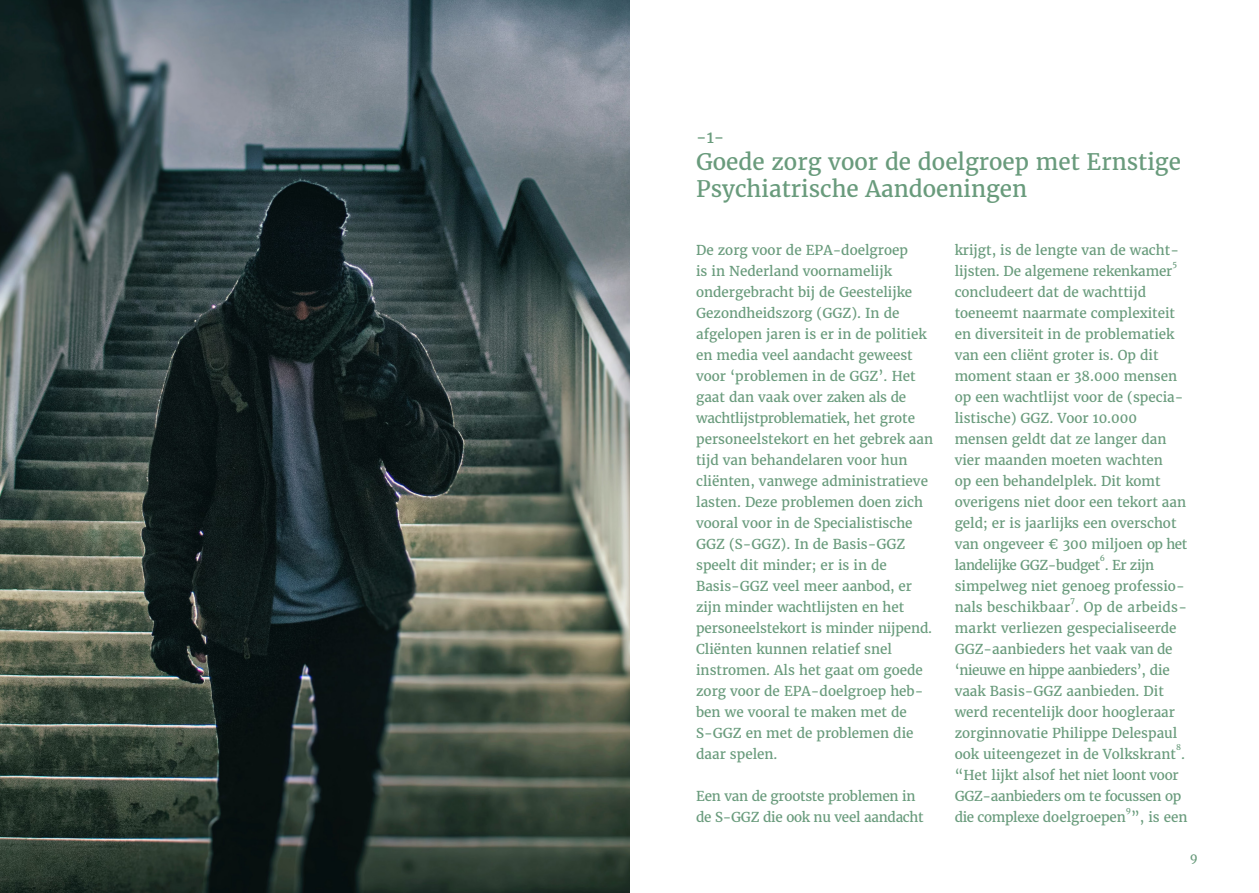
<style>
.page{position:relative;width:1259px;height:893px;background:#fff}
.page>*{position:absolute;margin:0;border:0;box-sizing:border-box;transform-origin:0 0}
.t1{font:22.5px/27px "Merriweather";color:#699b7c}
.t2{font:16.5px "Merriweather";color:#699b7c}
.t3{font:13.5px/21px "Merriweather";color:#699b7c}
.t4{font:13.5px/21px "Merriweather";letter-spacing:-.025em;color:#699b7c}
.t5{font:13.5px/21px "Merriweather";letter-spacing:-.02em;color:#699b7c}
.t6{font:12px "Merriweather";color:#699b7c}
.t7{font:7.8px "Merriweather";color:#699b7c}
</style>
<div class="page">
<img style="left:0;top:0;width:629px;height:893px">
<p class="t2" style="left:696px;top:126px;width:30px">-1-</p>
<p class="t1" style="left:696px;top:148px;width:486px">Goede zorg voor de doelgroep met Ernstige<br>Psychiatrische Aandoeningen</p>
<p class="t3" style="left:696px;top:239px;width:238px">De zorg voor de EPA-doelgroep<br>is in Nederland voornamelijk ondergebracht bij de Geestelijke<br>Gezondheidszorg (GGZ). In de afgelopen jaren is er in de politiek en media veel aandacht geweest voor ‘problemen in de GGZ’. Het gaat dan vaak over zaken als de wachtlijstproblematiek, het grote personeelstekort en het gebrek aan tijd van behandelaren voor hun cliënten, vanwege administratieve lasten. Deze problemen doen zich vooral voor in de Specialistische<br>GGZ (S-GGZ). In de Basis-GGZ speelt dit minder; er is in de<br>Basis-GGZ veel meer aanbod, er zijn minder wachtlijsten en het personeelstekort is minder nijpend.<br>Cliënten kunnen relatief snel instromen. Als het gaat om goede zorg voor de EPA-doelgroep heb&shy;ben we vooral te maken met de<br>S-GGZ en met de problemen die daar spelen.</p>
<p class="t5" style="left:696px;top:785px;width:229px">Een van de grootste problemen in de S-GGZ die ook nu veel aandacht</p>
<p class="t3" style="left:954px;top:239px;width:226px">krijgt, is de lengte van de wacht&shy;lijsten. De algemene rekenkamer</p>
<p class="t7" style="left:1172px;top:259px;width:6px">5</p>
<p class="t3" style="left:954px;top:281px;width:234px">concludeert dat de wachttijd toeneemt naarmate complexiteit en diversiteit in de problematiek van een cliënt groter is. Op dit moment staan er 38.000 mensen op een wachtlijst voor de (specia&shy;listische) GGZ. Voor 10.000 mensen geldt dat ze langer dan vier maanden moeten wachten<br>op een behandelplek. Dit komt overigens niet door een tekort aan geld; er is jaarlijks een overschot van ongeveer € 300 miljoen op het landelijke GGZ-budget . Er zijn</p>
<p class="t7" style="left:1100px;top:553px;width:7px">6</p>
<p class="t3" style="left:954px;top:575px;width:234px">simpelweg niet genoeg professio&shy;nals beschikbaar . Op de arbeids-</p>
<p class="t7" style="left:1070px;top:595px;width:6px">7</p>
<p class="t3" style="left:954px;top:617px;width:232px">markt verliezen gespecialiseerde GGZ-aanbieders het vaak van de ‘nieuwe en hippe aanbieders’, die vaak Basis-GGZ aanbieden. Dit werd recentelijk door hoogleraar zorginnovatie Philippe Delespaul ook uiteengezet in de Volkskrant .</p>
<p class="t7" style="left:1176px;top:742px;width:6px">8</p>
<p class="t4" style="left:954px;top:764px;width:234px">“Het lijkt alsof het niet loont voor<br>GGZ-aanbieders om te focussen op die complexe doelgroepen ”, is een</p>
<p class="t7" style="left:1126px;top:805px;width:7px">9</p>
<p class="t6" style="left:1189px;top:849px;width:9px">9</p>
</div>
